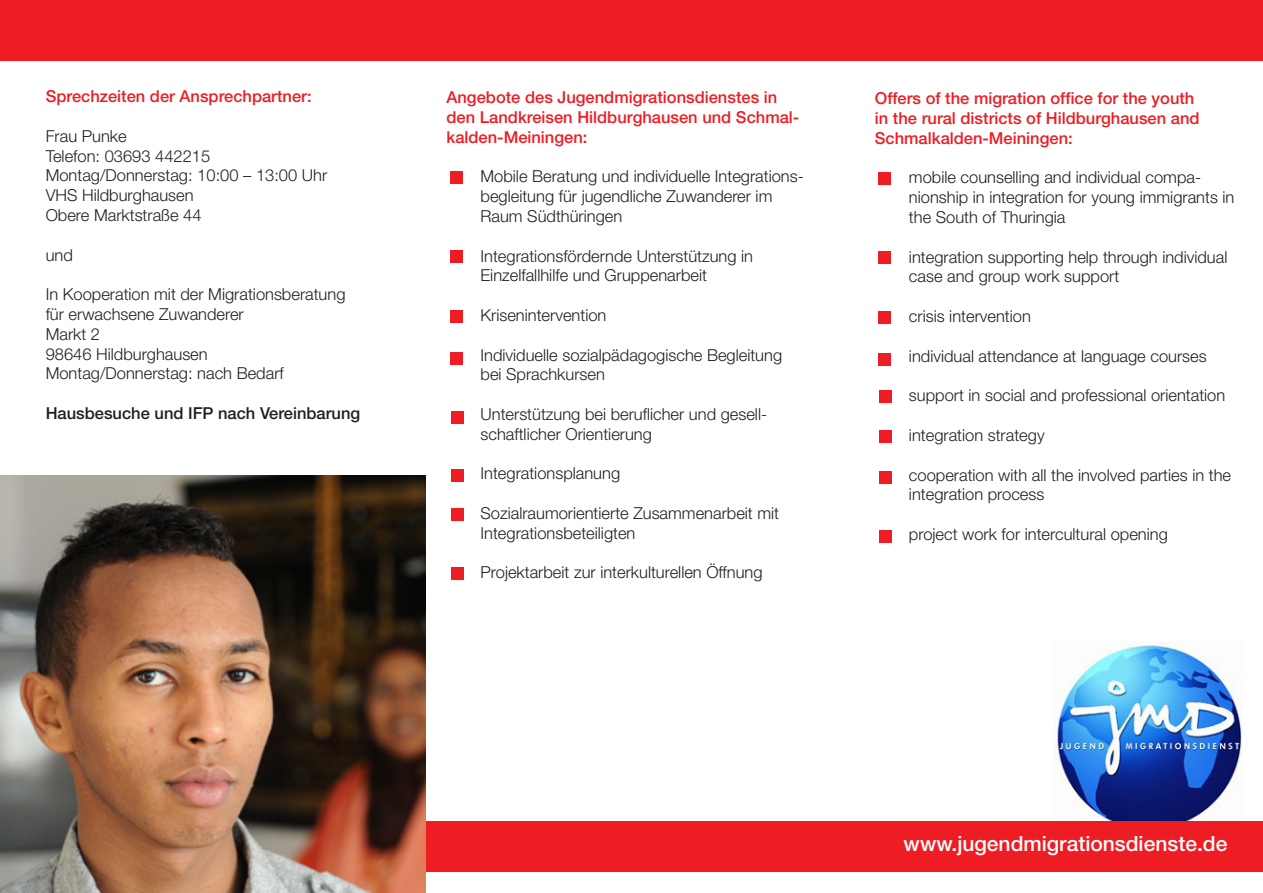
<style>
.page{position:relative;width:1263px;height:893px;background:#fff}
.page>*{position:absolute;margin:0;border:0;box-sizing:border-box;transform-origin:0 0}
.t1{font:500 21px "Helvetica Neue";color:#fff}
.t2{font:300 16.5px/19.8px "Helvetica Neue";color:#231f20}
.t3{font:500 16.5px/19.8px "Helvetica Neue";color:#ee1d23}
.t4{font:500 16.5px "Helvetica Neue";color:#231f20}
</style>
<div class="page">
<img style="left:1054px;top:643px;width:189px;height:178px">
<div style="left:0;top:821px;width:1263px;height:51px;background:#ee1d23"></div>
<div style="left:450px;top:171px;width:12px;height:13px;background:#ee1d23"></div>
<div style="left:450px;top:250px;width:12px;height:13px;background:#ee1d23"></div>
<div style="left:450px;top:310px;width:12px;height:13px;background:#ee1d23"></div>
<div style="left:450px;top:352px;width:12px;height:13px;background:#ee1d23"></div>
<img style="left:0;top:476px;width:425px;height:417px">
<div style="left:451px;top:411px;width:12px;height:13px;background:#ee1d23"></div>
<div style="left:451px;top:469px;width:12px;height:13px;background:#ee1d23"></div>
<div style="left:451px;top:508px;width:12px;height:13px;background:#ee1d23"></div>
<div style="left:451px;top:567px;width:12px;height:12px;background:#ee1d23"></div>
<div style="left:878px;top:172px;width:13px;height:13px;background:#ee1d23"></div>
<div style="left:878px;top:251px;width:13px;height:13px;background:#ee1d23"></div>
<div style="left:878px;top:311px;width:13px;height:13px;background:#ee1d23"></div>
<div style="left:878px;top:353px;width:13px;height:13px;background:#ee1d23"></div>
<div style="left:879px;top:390px;width:13px;height:13px;background:#ee1d23"></div>
<div style="left:879px;top:431px;width:13px;height:12px;background:#ee1d23"></div>
<div style="left:879px;top:471px;width:13px;height:13px;background:#ee1d23"></div>
<div style="left:879px;top:530px;width:13px;height:13px;background:#ee1d23"></div>
<div style="left:0;top:0;width:1263px;height:61px;background:#ee1d23"></div>
<p class="t3" style="left:46px;top:86px;width:267px">Sprechzeiten der Ansprechpartner:</p>
<p class="t2" style="left:46px;top:126px;width:82px">Frau Punke</p>
<p class="t2" style="left:46px;top:146px;width:166px">Telefon: 03693 442215</p>
<p class="t2" style="left:46px;top:165px;width:283px">Montag/Donnerstag: 10:00 – 13:00 Uhr</p>
<p class="t2" style="left:46px;top:185px;width:149px">VHS Hildburghausen</p>
<p class="t2" style="left:46px;top:205px;width:157px">Obere Marktstraße 44</p>
<p class="t2" style="left:46px;top:245px;width:29px">und</p>
<p class="t2" style="left:46px;top:284px;width:301px">In Kooperation mit der Migrationsberatung</p>
<p class="t2" style="left:46px;top:304px;width:200px">für erwachsene Zuwanderer</p>
<p class="t2" style="left:46px;top:324px;width:56px">Markt 2</p>
<p class="t2" style="left:46px;top:344px;width:163px">98646 Hildburghausen</p>
<p class="t2" style="left:46px;top:363px;width:240px">Montag/Donnerstag: nach Bedarf</p>
<p class="t4" style="left:46px;top:403px;width:316px">Hausbesuche und IFP nach Vereinbarung</p>
<p class="t3" style="left:446px;top:87px;width:354px">Angebote des Jugendmigrationsdienstes in den Landkreisen Hildburghausen und Schmal&shy;kalden-Meiningen:</p>
<p class="t2" style="left:480px;top:166px;width:325px">Mobile Beratung und individuelle Integrations&shy;begleitung für jugendliche Zuwanderer im<br>Raum Südthüringen</p>
<p class="t2" style="left:480px;top:245px;width:274px">Integrationsfördernde Unterstützung in</p>
<p class="t2" style="left:480px;top:265px;width:228px">Einzelfallhilfe und Gruppenarbeit</p>
<p class="t2" style="left:480px;top:305px;width:127px">Krisenintervention</p>
<p class="t2" style="left:480px;top:344px;width:303px">Individuelle sozialpädagogische Begleitung</p>
<p class="t2" style="left:480px;top:364px;width:126px">bei Sprachkursen</p>
<p class="t2" style="left:480px;top:404px;width:288px">Unterstützung bei beruflicher und gesell&shy;schaftlicher Orientierung</p>
<p class="t2" style="left:480px;top:463px;width:141px">Integrationsplanung</p>
<p class="t2" style="left:480px;top:503px;width:300px">Sozialraumorientierte Zusammenarbeit mit<br>Integrationsbeteiligten</p>
<p class="t2" style="left:480px;top:562px;width:284px">Projektarbeit zur interkulturellen Öffnung</p>
<p class="t3" style="left:875px;top:88px;width:326px">Offers of the migration office for the youth in the rural districts of Hildburghausen and<br>Schmalkalden-Meiningen:</p>
<p class="t2" style="left:909px;top:167px;width:327px">mobile counselling and individual compa&shy;nionship in integration for young immigrants in the South of Thuringia</p>
<p class="t2" style="left:909px;top:247px;width:320px">integration supporting help through individual case and group work support</p>
<p class="t2" style="left:909px;top:306px;width:123px">crisis intervention</p>
<p class="t2" style="left:909px;top:346px;width:299px">individual attendance at language courses</p>
<p class="t2" style="left:909px;top:385px;width:318px">support in social and professional orientation</p>
<p class="t2" style="left:909px;top:425px;width:137px">integration strategy</p>
<p class="t2" style="left:909px;top:464px;width:324px">cooperation with all the involved parties in the integration process</p>
<p class="t2" style="left:909px;top:524px;width:260px">project work for intercultural opening</p>
<p class="t1" style="left:904px;top:831px;width:325px">www.jugendmigrationsdienste.de</p>
</div>
